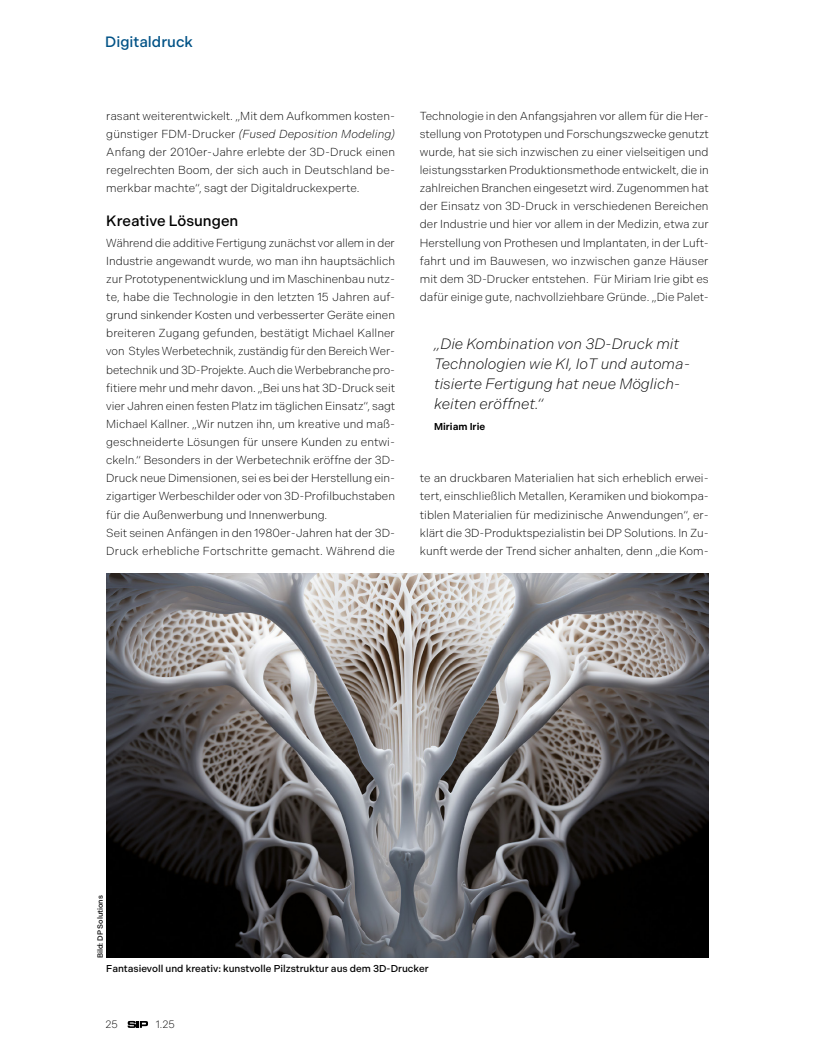
<style>
.page{position:relative;width:815px;height:1053px;background:#fff}
.page>*{position:absolute;margin:0;border:0;box-sizing:border-box;transform-origin:0 0}
.t1{font:italic 300 15px/20px "Indivisible";color:#000}
.t2{font:500 15px "Indivisible";color:#000}
.t3{font:500 15px "Indivisible";color:#005286}
.t4{font:300 11.62px/18.1px "Indivisible";letter-spacing:-.005em;color:#000;text-align:justify}
.t5{font:300 10.62px "Indivisible";color:#000}
.t6{font:500 10px "Indivisible";color:#000}
.t7{font:600 10px "Indivisible";color:#000}
.t8{font:500 7.5px "Indivisible";color:#000}
.s1{font-style:italic}
</style>
<div class="page">
<svg style="left:128px;top:1020px;width:20px;height:7px"></svg>
<img style="left:106px;top:573px;width:603px;height:384px">
<p class="t3" style="left:105px;top:33px;width:89px">Digitaldruck</p>
<p class="t4" style="left:106px;top:107px;width:290px">rasant weiterentwickelt. „Mit dem Aufkommen kosten&shy;günstiger FDM-Drucker <span class="s1">(Fused Deposition Modeling)<br></span>Anfang der 2010er-Jahre erlebte der 3D-Druck einen regelrechten Boom, der sich auch in Deutschland be&shy;merkbar machte“, sagt der Digitaldruckexperte.</p>
<p class="t2" style="left:106px;top:212px;width:134px">Kreative Lösungen</p>
<p class="t4" style="left:106px;top:233px;width:290px;text-align:left">Während die additive Fertigung zunächst vor allem in der Industrie angewandt wurde, wo man ihn hauptsächlich zur Prototypenentwicklung und im Maschinenbau nutz&shy;te, habe die Technologie in den letzten 15 Jahren auf&shy;grund sinkender Kosten und verbesserter Geräte einen breiteren Zugang gefunden, bestätigt Michael Kallner von Styles Werbetechnik, zuständig für den Bereich Wer&shy;betechnik und 3D-Projekte. Auch die Werbebranche pro&shy;fitiere mehr und mehr davon. „Bei uns hat 3D-Druck seit vier Jahren einen festen Platz im täglichen Einsatz“, sagt Michael Kallner. „Wir nutzen ihn, um kreative und maß&shy;geschneiderte Lösungen für unsere Kunden zu entwi&shy;ckeln.“ Besonders in der Werbetechnik eröffne der 3D-Druck neue Dimensionen, sei es bei der Herstellung ein&shy;zigartiger Werbeschilder oder von 3D-Profilbuchstaben für die Außenwerbung und Innenwerbung.<br>Seit seinen Anfängen in den 1980er-Jahren hat der 3D-Druck erhebliche Fortschritte gemacht. Während die</p>
<p class="t4" style="left:420px;top:107px;width:290px">Technologie in den Anfangsjahren vor allem für die Her&shy;stellung von Prototypen und Forschungszwecke genutzt wurde, hat sie sich inzwischen zu einer vielseitigen und leistungsstarken Produktionsmethode entwickelt, die in zahlreichen Branchen eingesetzt wird. Zugenommen hat der Einsatz von 3D-Druck in verschiedenen Bereichen der Industrie und hier vor allem in der Medizin, etwa zur Herstellung von Prothesen und Implantaten, in der Luft&shy;fahrt und im Bauwesen, wo inzwischen ganze Häuser mit dem 3D-Drucker entstehen. Für Miriam Irie gibt es dafür einige gute, nachvollziehbare Gründe. „Die Palet-</p>
<p class="t1" style="left:434px;top:333px;width:258px">„Die Kombination von 3D-Druck mit<br>Technologien wie KI, IoT und automa&shy;tisierte Fertigung hat neue Möglich&shy;keiten eröffnet.“</p>
<p class="t7" style="left:434px;top:420px;width:53px">Miriam Irie</p>
<p class="t4" style="left:420px;top:469px;width:290px">te an druckbaren Materialien hat sich erheblich erwei&shy;tert, einschließlich Metallen, Keramiken und biokompa&shy;tiblen Materialien für medizinische Anwendungen“, er&shy;klärt die 3D-Produktspezialistin bei DP Solutions. In Zu&shy;kunft werde der Trend sicher anhalten, denn „die Kom-</p>
<p class="t8" style="left:96px;top:958px;width:65px;rotate:-90deg">Bild: DP Solutions</p>
<p class="t6" style="left:106px;top:962px;width:324px">Fantasievoll und kreativ: kunstvolle Pilzstruktur aus dem 3D-Drucker</p>
<p class="t5" style="left:106px;top:1018px;width:14px">25</p>
<p class="t5" style="left:156px;top:1018px;width:21px">1.25</p>
</div>
